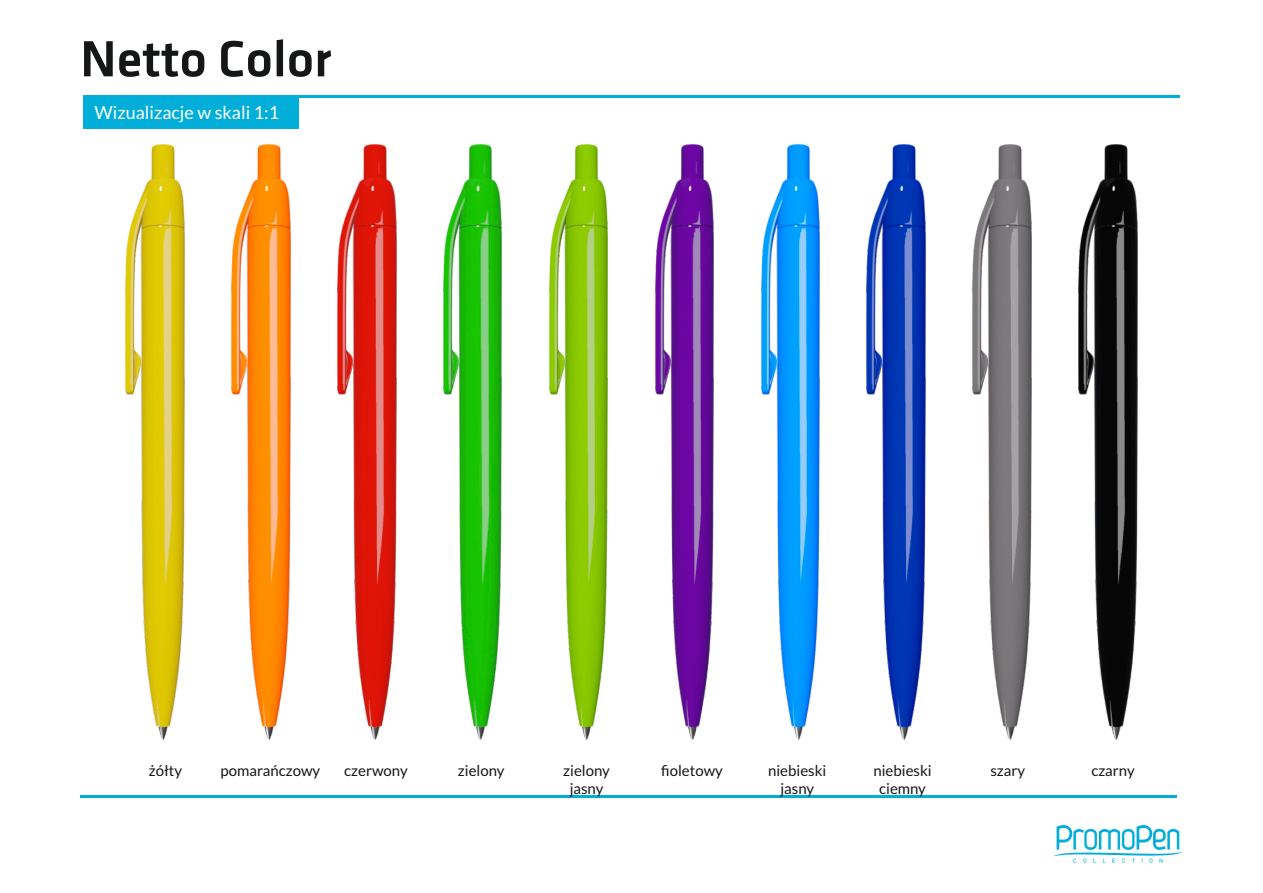
<style>
.page{position:relative;width:1263px;height:893px;background:#fff}
.page>*{position:absolute;margin:0;border:0;box-sizing:border-box;transform-origin:0 0}
.t1{font:52.65px "Klavika Medium TF";color:#151616}
.t2{font:18px "Lato";color:#fff}
.t3{font:15px/18px "Lato";color:#151616;text-align:center}
</style>
<div class="page">
<div style="left:83px;top:95px;width:216px;height:34px;background:#00aed9"></div>
<hr style="left:83px;top:95px;width:1097px;height:3px;background:#00aed9">
<svg style="left:1053px;top:825px;width:129px;height:38px"></svg>
<hr style="left:80px;top:795px;width:1097px;height:2px;background:#00aed9">
<img style="left:655px;top:144px;width:59px;height:596px">
<img style="left:761px;top:144px;width:59px;height:596px">
<img style="left:232px;top:144px;width:58px;height:596px">
<img style="left:973px;top:144px;width:58px;height:596px">
<img style="left:549px;top:144px;width:59px;height:596px">
<img style="left:443px;top:144px;width:59px;height:596px">
<img style="left:337px;top:144px;width:59px;height:596px">
<img style="left:867px;top:144px;width:58px;height:595px">
<img style="left:1079px;top:144px;width:58px;height:596px">
<img style="left:126px;top:144px;width:58px;height:596px">
<h1 class="t1" style="left:80px;top:39px;width:253px">Netto Color</h1>
<p class="t2" style="left:94px;top:104px;width:186px">Wizualizacje w skali 1:1</p>
<p class="t3" style="left:149px;top:762px;width:35px">żółty</p>
<p class="t3" style="left:221px;top:762px;width:101px">pomarańczowy</p>
<p class="t3" style="left:344px;top:762px;width:65px">czerwony</p>
<p class="t3" style="left:458px;top:762px;width:48px">zielony</p>
<p class="t3" style="left:563px;top:762px;width:48px">zielony</p>
<p class="t3" style="left:661px;top:762px;width:63px">fioletowy</p>
<p class="t3" style="left:570px;top:780px;width:35px">jasny</p>
<p class="t3" style="left:768px;top:762px;width:60px">niebieski jasny</p>
<p class="t3" style="left:873px;top:762px;width:60px">niebieski ciemny</p>
<p class="t3" style="left:990px;top:762px;width:36px">szary</p>
<p class="t3" style="left:1091px;top:762px;width:45px">czarny</p>
</div>
